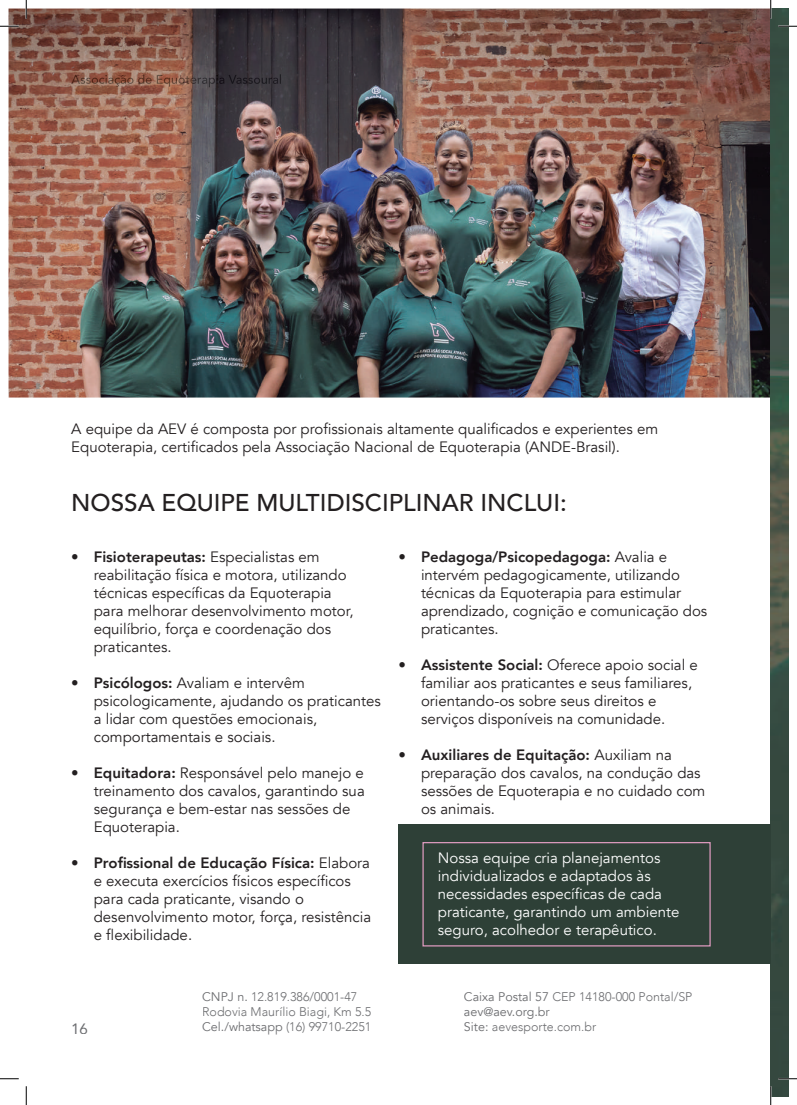
<style>
.page{position:relative;width:797px;height:1105px;background:#fff}
.page>*{position:absolute;margin:0;border:0;box-sizing:border-box;transform-origin:0 0}
.t1{font:500 24.25px "Avenir";color:#231f20}
.t2{font:15px/18px "Avenir";color:#231f20}
.t3{font:15px/18px "Avenir";color:#fff}
.t4{font:15px "Avenir";color:#6c6d70}
.t5{font:300 12.5px/15px "Avenir";color:#6c6d70}
.s1{font-weight:800}
.s2{font-weight:400}
</style>
<div class="page">
<img style="left:9px;top:9px;width:761px;height:389px">
<img style="left:770px;top:9px;width:18px;height:1087px">
<img style="left:71px;top:74px;width:210px;height:13px">
<div style="left:398px;top:824px;width:372px;height:140px;background:#2e4037"></div>
<div style="left:422px;top:842px;width:288px;height:104px;border:1px solid #dd9abe"></div>
<svg style="left:0;top:25px;width:19px;height:2px"></svg>
<svg style="left:778px;top:25px;width:19px;height:2px"></svg>
<svg style="left:0;top:1078px;width:19px;height:1px"></svg>
<svg style="left:778px;top:1078px;width:19px;height:1px"></svg>
<svg style="left:25px;top:0;width:2px;height:19px"></svg>
<svg style="left:25px;top:1086px;width:2px;height:19px"></svg>
<svg style="left:770px;top:0;width:1px;height:19px"></svg>
<svg style="left:770px;top:1086px;width:1px;height:19px"></svg>
<p class="t2" style="left:71px;top:420px;width:588px">A equipe da AEV é composta por profissionais altamente qualificados e experientes em<br>Equoterapia, certificados pela Associação Nacional de Equoterapia (ANDE-Brasil).</p>
<h1 class="t1" style="left:71px;top:482px;width:497px">NOSSA EQUIPE MULTIDISCIPLINAR INCLUI:</h1>
<p class="t2" style="left:94px;top:548px;width:261px;text-indent:-22px"><span class="s1">• Fisioterapeutas:</span> Especialistas em reabilitação física e motora, utilizando técnicas específicas da Equoterapia para melhorar desenvolvimento motor, equilíbrio, força e coordenação dos praticantes.</p>
<p class="t2" style="left:94px;top:674px;width:288px;text-indent:-22px"><span class="s1">• Psicólogos:</span> Avaliam e intervêm psicologicamente, ajudando os praticantes a lidar com questões emocionais, comportamentais e sociais.</p>
<p class="t2" style="left:94px;top:764px;width:272px;text-indent:-22px"><span class="s1">• Equitadora:</span> Responsável pelo manejo e treinamento dos cavalos, garantindo sua segurança e bem-estar nas sessões de Equoterapia.</p>
<p class="t2" style="left:94px;top:854px;width:279px;text-indent:-22px"><span class="s1">• Profissional de Educação Física:</span> Elabora e executa exercícios físicos específicos para cada praticante, visando o desenvolvimento motor, força, resistência e flexibilidade.</p>
<p class="t2" style="left:421px;top:548px;width:288px;text-indent:-22px"><span class="s1">• Pedagoga/Psicopedagoga:</span> Avalia e intervém pedagogicamente, utilizando técnicas da Equoterapia para estimular aprendizado, cognição e comunicação dos praticantes.</p>
<p class="t2" style="left:421px;top:656px;width:278px;text-indent:-22px"><span class="s1">• Assistente Social:</span> Oferece apoio social e familiar aos praticantes e seus familiares, orientando-os sobre seus direitos e serviços disponíveis na comunidade.</p>
<p class="t2" style="left:421px;top:746px;width:286px;text-indent:-22px"><span class="s1">• Auxiliares de Equitação:</span> Auxiliam na preparação dos cavalos, na condução das sessões de Equoterapia e no cuidado com os animais.</p>
<p class="t3" style="left:438px;top:849px;width:243px">Nossa equipe cria planejamentos individualizados e adaptados às necessidades específicas de cada praticante, garantindo um ambiente seguro, acolhedor e terapêutico.</p>
<p class="t4" style="left:71px;top:1016px;width:18px">16</p>
<p class="t5" style="left:202px;top:989px;width:171px"><span class="s2">CNPJ n.</span> 12.819.386/0001-47<br>Rodovia Maurílio Biagi, Km 5.5<br><span class="s2">Cel./whatsapp</span> (16) 99710-2251</p>
<p class="t5" style="left:464px;top:989px;width:230px"><span class="s2">Caixa Postal 57</span> CEP 14180-000 Pontal/SP <span class="s2">aev@aev.org.br<br>Site:</span> aevesporte.com.br</p>
</div>
